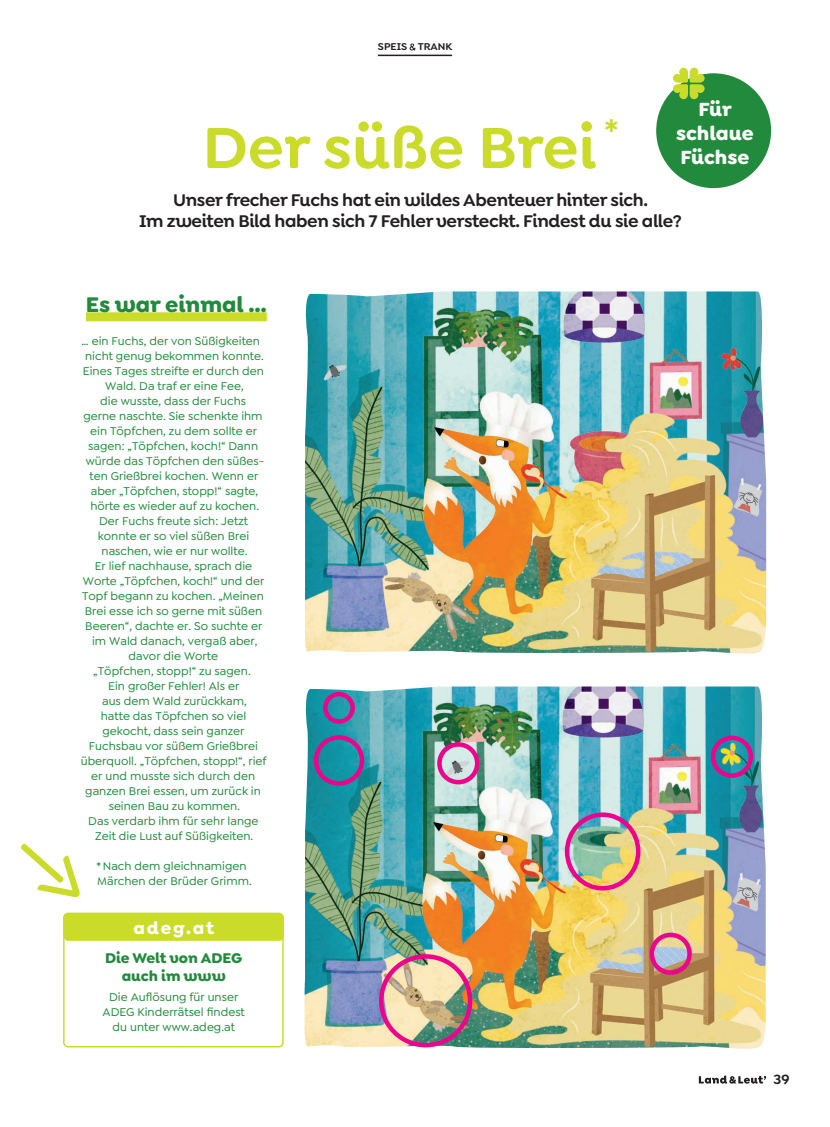
<style>
.page{position:relative;width:830px;height:1127px;background:#fff}
.page>*{position:absolute;margin:0;border:0;box-sizing:border-box;transform-origin:0 0}
.t1{font:600 61.5px "Goldplay Alt";color:#cadb2a}
.t2{font:700 22.5px "Goldplay Alt";color:#228a3c}
.t3{font:700 20.25px/24px "Goldplay Alt";color:#fff;text-align:center}
.Vorspann_Semibold{font:600 18px/21px "Goldplay Alt";letter-spacing:-.02em;color:#231f20;text-align:center}
.t4{font:700 18px "Goldplay Alt";letter-spacing:.1em;color:#fff}
.t5{font:700 15px/18.8px "Goldplay Alt";color:#228a3c;text-align:center}
.t6{font:600 14.25px "Goldplay";color:#231f20}
.XL_Kasten_Text_Mediu{font:500 12px/15px "Goldplay";color:#228a3c;text-align:center}
.t7{font:600 10.5px "Goldplay Alt";color:#231f20}
</style>
<div class="page">
<svg style="left:698px;top:1075px;width:67px;height:8px"></svg>
<hr style="left:378px;top:55px;width:74px;height:1px;background:#231f20">
<svg style="left:409px;top:43px;width:6px;height:7px"></svg>
<div style="left:656px;top:73px;width:114px;height:115px;background:#228a3c;border-radius:50%"></div>
<svg style="left:672px;top:68px;width:32px;height:31px"></svg>
<img style="left:305px;top:291px;width:460px;height:362px">
<img style="left:304px;top:686px;width:461px;height:363px">
<div style="left:63px;top:912px;width:220px;height:135px;border:2px solid #cadb2a;border-radius:4px"></div>
<div style="left:64px;top:913px;width:219px;height:28px;background:#cadb2a;border-radius:4px"></div>
<div style="left:86px;top:312px;width:181px;height:9px;background:#cadb2a"></div>
<div style="left:313px;top:735px;width:51px;height:51px;border:4px solid #ed028c;border-radius:50%"></div>
<div style="left:323px;top:692px;width:32px;height:32px;border:4px solid #ed028c;border-radius:50%"></div>
<div style="left:379px;top:954px;width:93px;height:93px;border:4px solid #ed028c;border-radius:50%"></div>
<div style="left:564px;top:812px;width:76px;height:78px;border:4px solid #ed028c;border-radius:50%"></div>
<div style="left:710px;top:735px;width:42px;height:43px;border:4px solid #ed028c;border-radius:50%"></div>
<div style="left:649px;top:932px;width:42px;height:43px;border:4px solid #ed028c;border-radius:50%"></div>
<div style="left:437px;top:742px;width:42px;height:42px;border:4px solid #ed028c;border-radius:50%"></div>
<svg style="left:21px;top:843px;width:73px;height:70px"></svg>
<p class="t7" style="left:378px;top:40px;width:76px">SPEIS TRANK</p>
<p class="t1" style="left:202px;top:109px;width:418px">Der süße Brei <sup>*</sup></p>
<p class="t3" style="left:675px;top:97px;width:79px">Für schlaue<br>Füchse</p>
<p class="Vorspann_Semibold" style="left:139px;top:190px;width:544px">Unser frecher Fuchs hat ein wildes Abenteuer hinter sich.<br>Im zweiten Bild haben sich 7 Fehler versteckt. Findest du sie alle?</p>
<p class="t2" style="left:86px;top:290px;width:182px">Es war einmal …</p>
<p class="XL_Kasten_Text_Mediu" style="left:81px;top:334px;width:187px">… ein Fuchs, der von Süßigkeiten nicht genug bekommen konnte.<br>Eines Tages streifte er durch den<br>Wald. Da traf er eine Fee,<br>die wusste, dass der Fuchs<br>gerne naschte. Sie schenkte ihm ein Töpfchen, zu dem sollte er sagen: „Töpfchen, koch!“ Dann würde das Töpfchen den süßes&shy;ten Grießbrei kochen. Wenn er aber „Töpfchen, stopp!“ sagte, hörte es wieder auf zu kochen.<br>Der Fuchs freute sich: Jetzt konnte er so viel süßen Brei naschen, wie er nur wollte.<br>Er lief nachhause, sprach die<br>Worte „Töpfchen, koch!“ und der<br>Topf begann zu kochen. „Meinen<br>Brei esse ich so gerne mit süßen<br>Beeren“, dachte er. So suchte er im Wald danach, vergaß aber, davor die Worte<br>„Töpfchen, stopp!“ zu sagen.<br>Ein großer Fehler! Als er<br>aus dem Wald zurückkam,<br>hatte das Töpfchen so viel gekocht, dass sein ganzer<br>Fuchsbau vor süßem Grießbrei überquoll. „Töpfchen, stopp!“, rief er und musste sich durch den ganzen Brei essen, um zurück in seinen Bau zu kommen.<br>Das verdarb ihm für sehr lange<br>Zeit die Lust auf Süßigkeiten.</p>
<p class="XL_Kasten_Text_Mediu" style="left:96px;top:859px;width:157px;text-align:left">*Nach dem gleichnamigen<br>Märchen der Brüder Grimm.</p>
<p class="t4" style="left:133px;top:916px;width:82px">adeg.at</p>
<p class="t4" style="left:139px;top:917px;width:82px">adeg.at</p>
<p class="t5" style="left:105px;top:948px;width:139px">Die Welt von ADEG auch im www</p>
<p class="XL_Kasten_Text_Mediu" style="left:103px;top:989px;width:144px">Die Auflösung für unser<br>ADEG Kinderrätsel findest du unter www.adeg.at</p>
<p class="t6" style="left:773px;top:1070px;width:18px">39</p>
</div>
